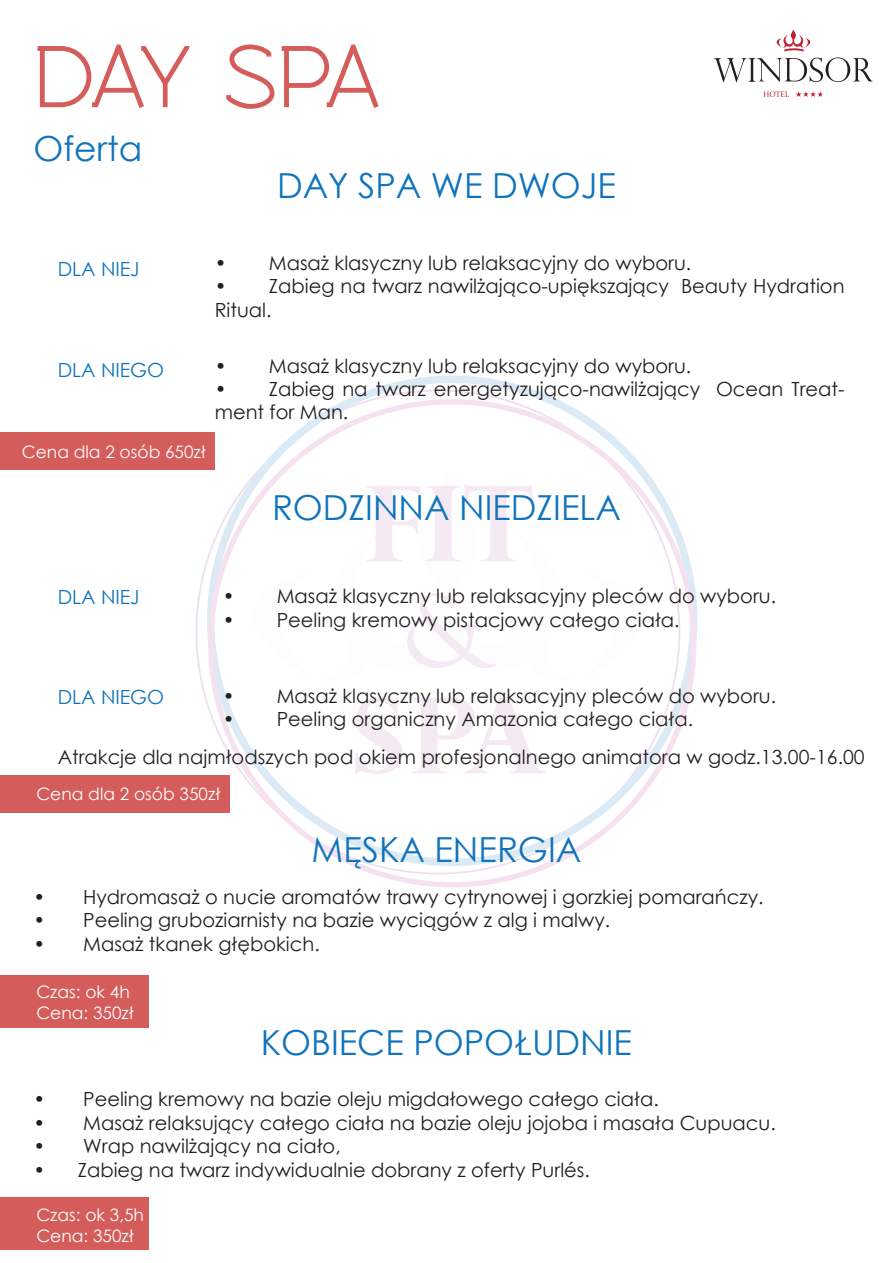
<style>
.page{position:relative;width:893px;height:1263px;background:#fff}
.page>*{position:absolute;margin:0;border:0;box-sizing:border-box;transform-origin:0 0}
.t1{font:600 90px "Rawengulk";letter-spacing:-.055em;color:#d45c5a}
.t2{font:34.5px "Century Gothic";color:#1074bc}
.t3{font:19.5px/23.4px "Century Gothic";color:#231f20}
.t4{font:19.5px "Century Gothic";color:#1074bc}
.t5{font:17.1px/20.5px "Century Gothic";color:#fff}
</style>
<div class="page">
<div style="left:0;top:433px;width:215px;height:37px;background:#d45c5a"></div>
<svg style="left:796px;top:91px;width:27px;height:6px"></svg>
<svg style="left:714px;top:30px;width:159px;height:52px"></svg>
<svg style="left:763px;top:91px;width:26px;height:6px"></svg>
<svg style="left:207px;top:376px;width:349px;height:437px"></svg>
<svg style="left:208px;top:399px;width:486px;height:488px"></svg>
<svg style="left:196px;top:571px;width:118px;height:109px"></svg>
<svg style="left:583px;top:571px;width:114px;height:109px"></svg>
<svg style="left:319px;top:471px;width:258px;height:210px"></svg>
<svg style="left:366px;top:485px;width:167px;height:76px"></svg>
<svg style="left:407px;top:593px;width:89px;height:75px"></svg>
<svg style="left:333px;top:690px;width:244px;height:84px"></svg>
<div style="left:0;top:775px;width:229px;height:37px;background:#d45c5a"></div>
<div style="left:0;top:975px;width:148px;height:52px;background:#d45c5a"></div>
<div style="left:0;top:1198px;width:148px;height:52px;background:#d45c5a"></div>
<h1 class="t1" style="left:33px;top:27px;width:349px">DAY SPA</h1>
<h2 class="t2" style="left:33px;top:124px;width:110px">Oferta</h2>
<h2 class="t2" style="left:277px;top:161px;width:340px">DAY SPA WE DWOJE</h2>
<p class="t4" style="left:58px;top:256px;width:84px">DLA NIEJ</p>
<p class="t3" style="left:215px;top:251px;width:478px">• Masaż klasyczny lub relaksacyjny do wyboru.</p>
<p class="t3" style="left:215px;top:274px;width:631px">• Zabieg na twarz nawilżająco-upiększający Beauty Hydration<br>Ritual.</p>
<p class="t4" style="left:58px;top:356px;width:108px">DLA NIEGO</p>
<p class="t5" style="left:22px;top:441px;width:186px">Cena dla 2 osób 650zł</p>
<p class="t3" style="left:215px;top:354px;width:478px">• Masaż klasyczny lub relaksacyjny do wyboru.</p>
<p class="t3" style="left:215px;top:377px;width:631px">• Zabieg na twarz energetyzująco-nawilżający Ocean Treat&shy;ment for Man.</p>
<h2 class="t2" style="left:272px;top:484px;width:350px">RODZINNA NIEDZIELA</h2>
<p class="t4" style="left:58px;top:583px;width:84px">DLA NIEJ</p>
<p class="t4" style="left:58px;top:684px;width:108px">DLA NIEGO</p>
<p class="t3" style="left:223px;top:584px;width:555px">• Masaż klasyczny lub relaksacyjny pleców do wyboru.</p>
<p class="t3" style="left:223px;top:608px;width:458px">• Peeling kremowy pistacjowy całego ciała.</p>
<p class="t3" style="left:223px;top:684px;width:555px">• Masaż klasyczny lub relaksacyjny pleców do wyboru.</p>
<p class="t3" style="left:223px;top:707px;width:472px">• Peeling organiczny Amazonia całego ciała.</p>
<p class="t3" style="left:58px;top:744px;width:808px">Atrakcje dla najmłodszych pod okiem profesjonalnego animatora w godz.13.00-16.00</p>
<p class="t5" style="left:36px;top:783px;width:186px">Cena dla 2 osób 350zł</p>
<h2 class="t2" style="left:312px;top:825px;width:271px">MĘSKA ENERGIA</h2>
<p class="t3" style="left:33px;top:885px;width:732px">• Hydromasaż o nucie aromatów trawy cytrynowej i gorzkiej pomarańczy.</p>
<p class="t3" style="left:33px;top:908px;width:578px">• Peeling gruboziarnisty na bazie wyciągów z alg i malwy.</p>
<p class="t3" style="left:33px;top:931px;width:288px">• Masaż tkanek głębokich.</p>
<p class="t5" style="left:36px;top:981px;width:99px">Czas: ok 4h<br>Cena: 350zł</p>
<h2 class="t2" style="left:261px;top:1019px;width:373px">KOBIECE POPOŁUDNIE</h2>
<p class="t3" style="left:33px;top:1087px;width:627px">• Peeling kremowy na bazie oleju migdałowego całego ciała.</p>
<p class="t3" style="left:33px;top:1111px;width:744px">• Masaż relaksujący całego ciała na bazie oleju jojoba i masała Cupuacu.</p>
<p class="t3" style="left:33px;top:1134px;width:309px">• Wrap nawilżający na ciało,</p>
<p class="t3" style="left:33px;top:1157px;width:558px">• Zabieg na twarz indywidualnie dobrany z oferty Purlés.</p>
<p class="t5" style="left:36px;top:1204px;width:109px">Czas: ok 3,5h<br>Cena: 350zł</p>
</div>
